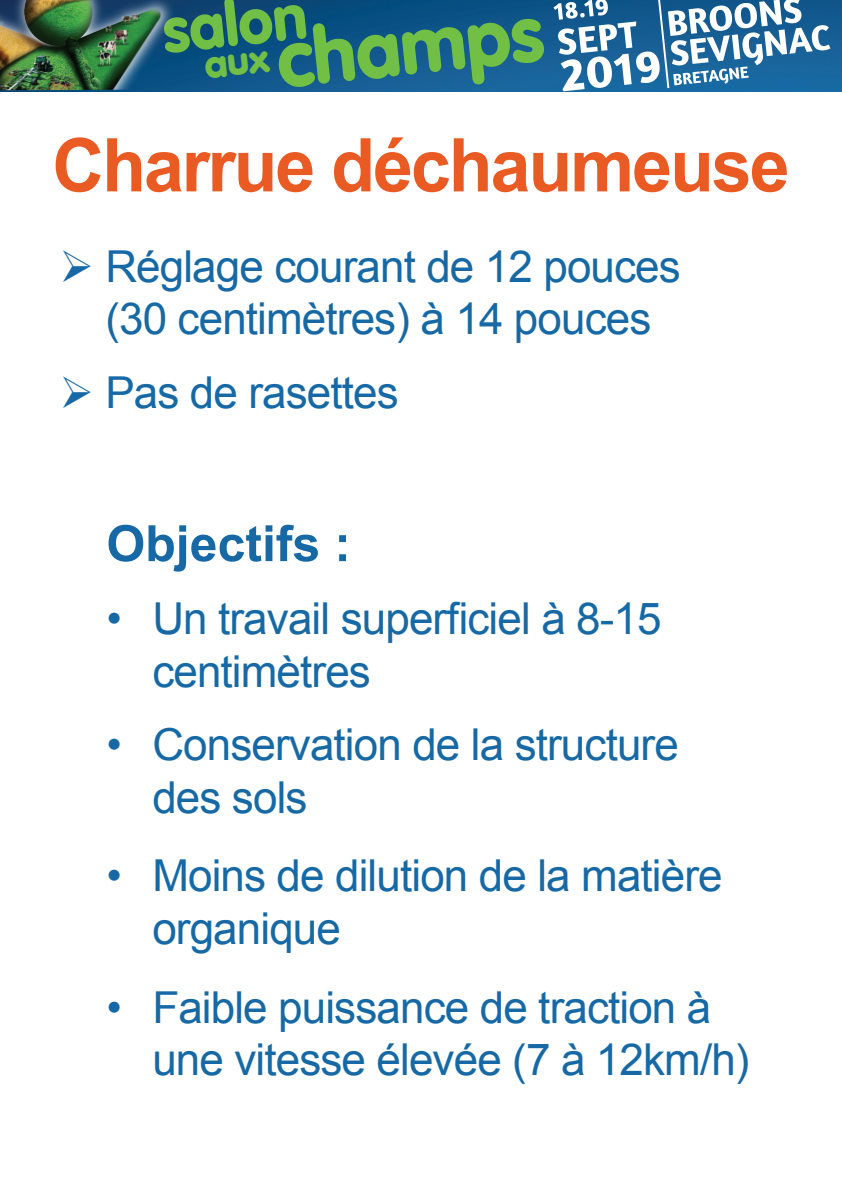
<style>
.page{position:relative;width:842px;height:1191px;background:#fff}
.page>*{position:absolute;margin:0;border:0;box-sizing:border-box;transform-origin:0 0}
.t1{font:900 78.1px "VAG Rounded";color:#71bf44}
.t2{font:700 74.2px "Arial";letter-spacing:-.03em;color:#ea5b23}
.t3{font:900 62.4px "VAG Rounded";color:#71bf44}
.t4{font:700 50px "Arial";color:#1669a5}
.t5{font:44px/52.8px "Arial";letter-spacing:-.02em;color:#1669a5}
</style>
<div class="page">
<img style="left:0;top:0;width:842px;height:91px">
<img style="left:0;top:0;width:174px;height:90px">
<svg style="left:553px;top:0;width:277px;height:91px"></svg>
<div style="left:204px;top:51px;width:66px;height:28px;background:#0a5184"></div>
<h3 class="t3" style="left:159px;top:-6px;width:146px;rotate:-6deg">salon</h3>
<h1 class="t1" style="left:272px;top:14px;width:269px;rotate:-6deg">champs</h1>
<h2 class="t2" style="left:52px;top:116px;width:739px">Charrue déchaumeuse</h2>
<p class="t5" style="left:105px;top:240px;width:577px">Réglage courant de 12 pouces (30 centimètres) à 14 pouces</p>
<p class="t5" style="left:105px;top:366px;width:295px">Pas de rasettes</p>
<p class="t4" style="left:106px;top:510px;width:246px">Objectifs :</p>
<p class="t5" style="left:152px;top:593px;width:511px;text-indent:-46px">• Un travail superficiel à 8-15 centimètres</p>
<p class="t5" style="left:152px;top:719px;width:528px;text-indent:-46px">• Conservation de la structure des sols</p>
<p class="t5" style="left:152px;top:850px;width:572px;text-indent:-46px">• Moins de dilution de la matière organique</p>
<p class="t5" style="left:152px;top:981px;width:599px;text-indent:-46px">• Faible puissance de traction à une vitesse élevée (7 à 12km/h)</p>
</div>
